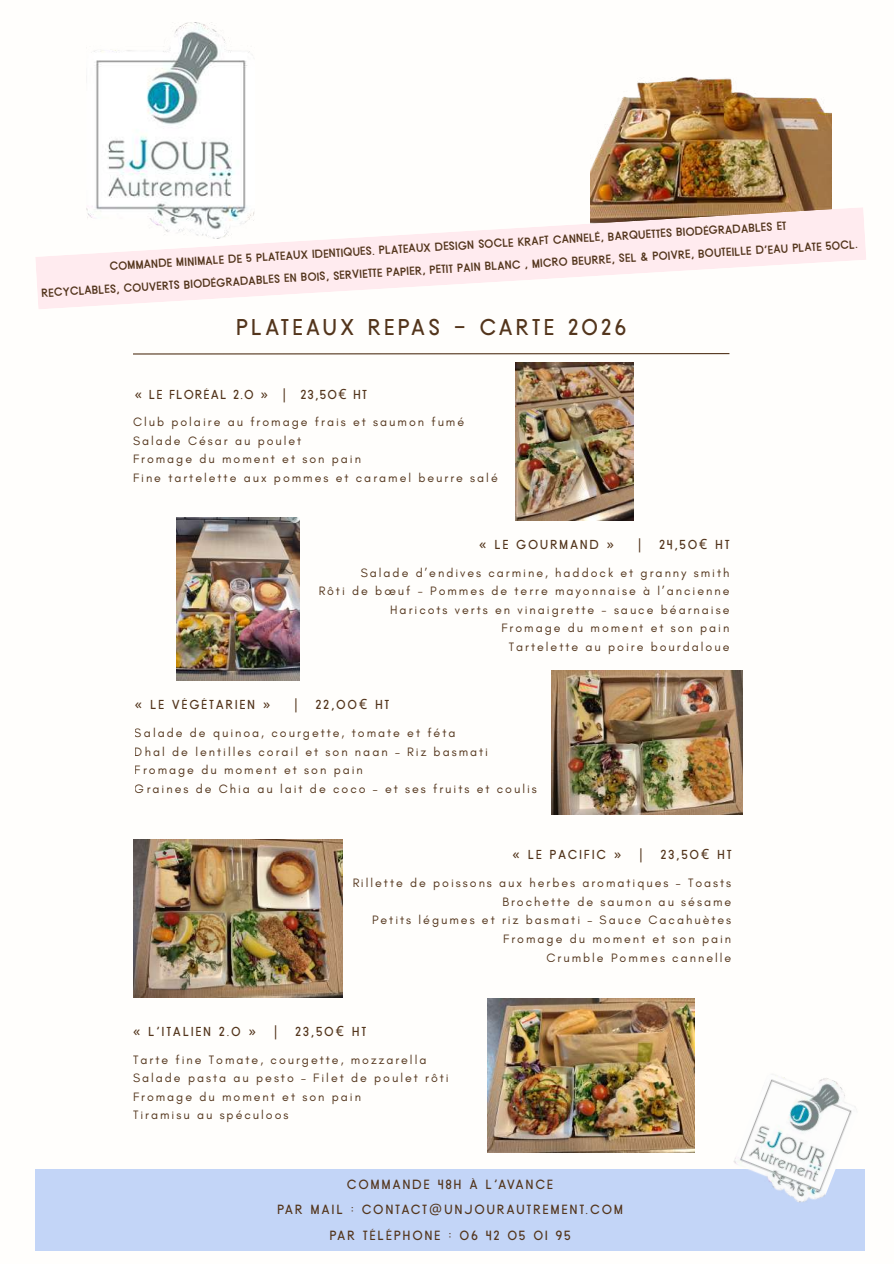
<style>
.page{position:relative;width:894px;height:1264px;background:#fff}
.page>*{position:absolute;margin:0;border:0;box-sizing:border-box;transform-origin:0 0}
.t1{font:24.75px "Moonshine";letter-spacing:.16em;color:#53351c}
.t2{font:14.4px/26px "Moonshine";letter-spacing:.16em;color:#53351c;text-align:center}
.t3{font:14.1px "Moonshine";letter-spacing:.16em;color:#53351c}
.t4{font:14.1px "Moonshine";letter-spacing:.12em;color:#53351c}
.t5{font:12.45px/18.6px "Glacial Indifference";letter-spacing:.16em;color:#53351c}
.t6{font:700 12.45px/24.9px "Moonshine";color:#53351c}
.s1{font-family:"Noto Sans"}
</style>
<div class="page">
<img style="left:590px;top:77px;width:241px;height:130px">
<svg style="left:35px;top:207px;width:831px;height:102px;fill:#ffebef"></svg>
<hr style="left:133px;top:353px;width:596px;height:1px;background:#53351c">
<div style="left:35px;top:1169px;width:829px;height:82px;background:#c3d5f7"></div>
<img style="left:86px;top:23px;width:168px;height:216px">
<img style="left:733px;top:1074px;width:132px;height:136px">
<img style="left:133px;top:839px;width:209px;height:158px">
<img style="left:488px;top:998px;width:205px;height:154px">
<img style="left:515px;top:363px;width:118px;height:157px">
<img style="left:176px;top:517px;width:123px;height:163px">
<img style="left:551px;top:670px;width:191px;height:144px">
<p class="t6" style="left:39px;top:255px;width:748px;text-indent:70px;rotate:-3deg">Commande minimale de 5 plateaux identiques. Plateaux design socle kraft cannel , barquettes biod gradables et recyclables, couverts biod</p>
<p class="t6" style="left:216px;top:268px;width:643px;rotate:-3deg">gradables en bois, serviette papier, petit pain blanc , micro beurre, sel &amp; poivre, bouteille d’eau plate 50cl.</p>
<h1 class="t1" style="left:236px;top:314px;width:391px">PLATEAUX REPAS - CARTE 2026</h1>
<p class="t4" style="left:135px;top:387px;width:233px"><span class="s1">«</span> LE FLORÉAL 2.0 <span class="s1">» |</span> 23,50<span class="s1">€</span> HT</p>
<p class="t5" style="left:133px;top:412px;width:324px">Club polaire au fromage frais et saumon fum<br>Salade C</p>
<p class="t5" style="left:133px;top:431px;width:357px;text-indent:75px">sar au poulet<br>Fromage du moment et son pain<br>Fine tartelette aux pommes et caramel beurre sal</p>
<p class="t3" style="left:479px;top:537px;width:136px"><span class="s1">«</span> LE GOURMAND <span class="s1">»</span></p>
<p class="t3" style="left:635px;top:537px;width:95px"><span class="s1">|</span> 24,50<span class="s1">€</span> HT</p>
<p class="t5" style="left:360px;top:563px;width:370px">Salade d’endives carmine, haddock et granny smith</p>
<p class="t5" style="left:318px;top:581px;width:8px">R</p>
<p class="t5" style="left:336px;top:581px;width:395px;text-align:right">ti de bœuf - Pommes de terre mayonnaise à l’ancienne Haricots verts en vinaigrette - sauce b arnaise Fromage du moment et son pain<br>Tartelette au poire bourdaloue</p>
<p class="t3" style="left:135px;top:697px;width:137px"><span class="s1">«</span> LE V GÉTARIEN <span class="s1">»</span></p>
<p class="t3" style="left:292px;top:697px;width:98px"><span class="s1">|</span> 22,00<span class="s1">€</span> HT</p>
<p class="t5" style="left:135px;top:723px;width:403px">Salade de quinoa, courgette, tomate et f ta<br>Dhal de lentilles corail et son naan – Riz basmati Fromage du moment et son pain<br>Graines de Chia au lait de coco – et ses fruits et coulis</p>
<p class="t3" style="left:512px;top:847px;width:220px"><span class="s1">«</span> LE PACIFIC <span class="s1">» |</span> 23,50<span class="s1">€</span> HT</p>
<p class="t5" style="left:352px;top:873px;width:380px">Rillette de poissons aux herbes aromatiques – Toasts</p>
<p class="t5" style="left:502px;top:892px;width:230px">Brochette de saumon au s same</p>
<p class="t5" style="left:372px;top:910px;width:51px">Petits l</p>
<p class="t5" style="left:432px;top:910px;width:300px;text-align:right">gumes et riz basmati – Sauce Cacahuètes<br>Fromage du moment et son pain<br>Crumble Pommes cannelle</p>
<p class="t3" style="left:133px;top:1024px;width:234px"><span class="s1">«</span> L’ITALIEN 2.0 <span class="s1">» |</span> 23,50<span class="s1">€</span> HT</p>
<p class="t5" style="left:133px;top:1049px;width:317px">Tarte fine Tomate, courgette, mozzarella<br>Salade pasta au pesto – Filet de poulet r ti<br>Fromage du moment et son pain<br>Tiramisu au sp</p>
<p class="t5" style="left:298px;top:1058px;width:13px">é</p>
<p class="t5" style="left:244px;top:1105px;width:45px">culoos</p>
<p class="t2" style="left:277px;top:1170px;width:347px">COMMANDE 48H À L’AVANCE<br>PAR MAIL : CONTACT<span class="s1">@</span>UNJOURAUTREMENT.COM<br>PAR TÉLÉPHONE : 06 42 05 01 95</p>
</div>
